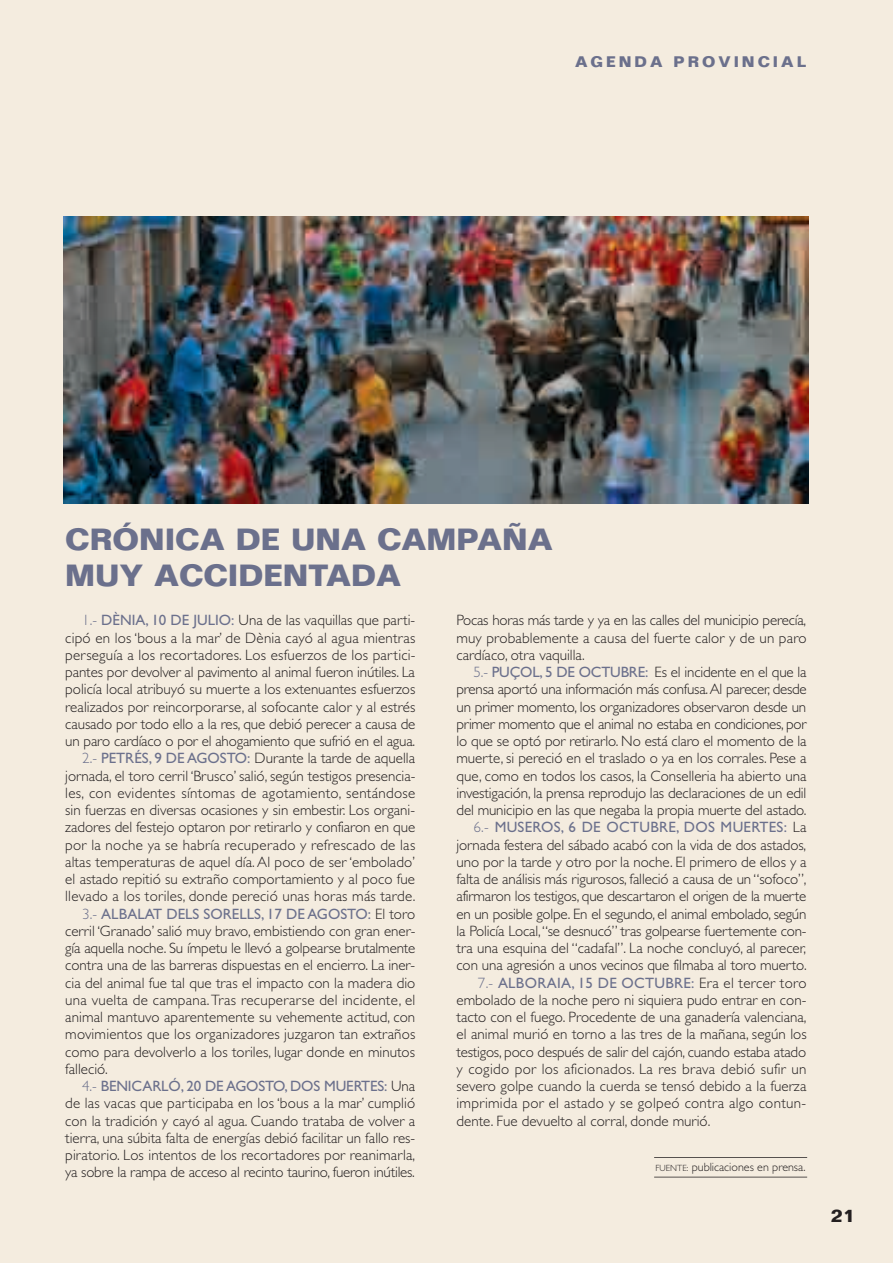
<style>
.page{position:relative;width:893px;height:1263px;background:#f4ecdf}
.page>*{position:absolute;margin:0;border:0;box-sizing:border-box;transform-origin:0 0}
.t1{font:700 30px/36px "Folio";color:#6b708c}
.t2{font:700 18px "Folio";color:#231f20}
.t3{font:300 15px/17.2px "Gill Sans";color:#231f20;text-align:justify}
.t4{font:300 15px "Gill Sans";letter-spacing:.02em;color:#231f20}
.t5{font:15px "Gill Sans";color:#6b708c}
.t6{font:15px "Gill Sans";letter-spacing:.02em;color:#6b708c}
.t7{font:700 15px "Folio";letter-spacing:.2em;color:#6b708c}
.t8{font:300 12px "Gill Sans";color:#231f20}
.s1{color:#6b708c}
.s2{font-weight:400;color:#6b708c}
.s3{font-weight:300}
.s4{font-weight:300;color:#231f20}
.s5{font-size:9px}
</style>
<div class="page">
<img style="left:64px;top:216px;width:744px;height:287px">
<hr style="left:654px;top:1177px;width:153px;height:1px;background:#231f20">
<hr style="left:654px;top:1157px;width:153px;height:1px;background:#231f20">
<p class="t7" style="left:575px;top:57px;width:233px">AGENDA PROVINCIAL</p>
<h1 class="t1" style="left:65px;top:525px;width:489px">CRÓNICA DE UNA CAMPAÑA<br>MUY ACCIDENTADA</h1>
<p class="t3" style="left:82px;top:613px;width:334px"><span class="s1">1.-</span> <span class="s2">DÈNIA, 10 DE JULIO:</span> Una de las vaquillas que parti-</p>
<p class="t3" style="left:65px;top:630px;width:352px">cipó en los ‘bous a la mar’ de Dènia cayó al agua mientras</p>
<p class="t3" style="left:65px;top:648px;width:352px">perseguía a los recortadores. Los esfuerzos de los partici-</p>
<p class="t3" style="left:65px;top:665px;width:351px">pantes por devolver al pavimento al animal fueron inútiles. La</p>
<p class="t3" style="left:65px;top:682px;width:351px">policía local atribuyó su muerte a los extenuantes esfuerzos</p>
<p class="t3" style="left:65px;top:699px;width:352px">realizados por reincorporarse, al sofocante calor y al estrés</p>
<p class="t3" style="left:65px;top:717px;width:352px">causado por todo ello a la res, que debió perecer a causa de</p>
<p class="t3" style="left:65px;top:734px;width:351px">un paro cardíaco o por el ahogamiento que sufrió en el agua.</p>
<p class="t3" style="left:82px;top:751px;width:334px"><span class="s1">2.-</span> <span class="s2">PETRÉS, 9 DE AGOSTO:</span> Durante la tarde de aquella</p>
<p class="t3" style="left:65px;top:768px;width:352px">jornada, el toro cerril ‘Brusco’ salió, según testigos presencia-</p>
<p class="t4" style="left:65px;top:788px;width:352px">les, con evidentes síntomas de agotamiento, sentándose</p>
<p class="t3" style="left:65px;top:803px;width:351px">sin fuerzas en diversas ocasiones y sin embestir. Los organi-</p>
<p class="t3" style="left:65px;top:820px;width:351px">zadores del festejo optaron por retirarlo y confiaron en que</p>
<p class="t4" style="left:65px;top:839px;width:352px">por la noche ya se habría recuperado y refrescado de las</p>
<p class="t3" style="left:65px;top:855px;width:351px">altas temperaturas de aquel día. Al poco de ser ‘embolado’</p>
<p class="t3" style="left:65px;top:872px;width:351px">el astado repitió su extraño comportamiento y al poco fue</p>
<p class="t3" style="left:65px;top:889px;width:352px">llevado a los toriles, donde pereció unas horas más tarde.</p>
<p class="t5" style="left:82px;top:908px;width:334px"><span class="s3">3.-</span> ALBALAT DELS SORELLS, 17 DE AGOSTO: <span class="s4">El toro</span></p>
<p class="t3" style="left:65px;top:924px;width:352px">cerril ‘Granado’ salió muy bravo, embistiendo con gran ener-</p>
<p class="t3" style="left:65px;top:941px;width:352px">gía aquella noche. Su ímpetu le llevó a golpearse brutalmente</p>
<p class="t3" style="left:65px;top:958px;width:351px">contra una de las barreras dispuestas en el encierro. La iner-</p>
<p class="t3" style="left:65px;top:975px;width:352px">cia del animal fue tal que tras el impacto con la madera dio</p>
<p class="t4" style="left:65px;top:995px;width:352px">una vuelta de campana.Tras recuperarse del incidente, el</p>
<p class="t3" style="left:65px;top:1010px;width:352px">animal mantuvo aparentemente su vehemente actitud, con</p>
<p class="t3" style="left:65px;top:1027px;width:352px">movimientos que los organizadores juzgaron tan extraños</p>
<p class="t3" style="left:65px;top:1044px;width:351px">como para devolverlo a los toriles, lugar donde en minutos</p>
<p class="t3" style="left:65px;top:1062px;width:44px">falleció.</p>
<p class="t5" style="left:82px;top:1081px;width:334px"><span class="s3">4.-</span> BENICARLÓ, 20 DE AGOSTO, DOS MUERTES: <span class="s4">Una</span></p>
<p class="t3" style="left:65px;top:1096px;width:352px">de las vacas que participaba en los ‘bous a la mar’ cumplió</p>
<p class="t3" style="left:65px;top:1113px;width:352px">con la tradición y cayó al agua. Cuando trataba de volver a</p>
<p class="t3" style="left:65px;top:1131px;width:352px">tierra, una súbita falta de energías debió facilitar un fallo res-</p>
<p class="t3" style="left:65px;top:1148px;width:351px">piratorio. Los intentos de los recortadores por reanimarla,</p>
<p class="t3" style="left:65px;top:1165px;width:351px">ya sobre la rampa de acceso al recinto taurino, fueron inútiles.</p>
<p class="t3" style="left:456px;top:613px;width:352px">Pocas horas más tarde y ya en las calles del municipio perecía, muy probablemente a causa del fuerte calor y de un paro cardíaco, otra vaquilla.</p>
<p class="t3" style="left:473px;top:665px;width:334px"><span class="s1">5.-</span> <span class="s2">PUÇOL, 5 DE OCTUBRE:</span> Es el incidente en el que la</p>
<p class="t3" style="left:456px;top:682px;width:352px">prensa aportó una información más confusa.Al parecer, desde</p>
<p class="t3" style="left:456px;top:699px;width:351px">un primer momento, los organizadores observaron desde un</p>
<p class="t3" style="left:456px;top:717px;width:351px">primer momento que el animal no estaba en condiciones, por</p>
<p class="t3" style="left:456px;top:734px;width:351px">lo que se optó por retirarlo. No está claro el momento de la</p>
<p class="t3" style="left:456px;top:751px;width:351px">muerte, si pereció en el traslado o ya en los corrales. Pese a</p>
<p class="t3" style="left:456px;top:768px;width:351px">que, como en todos los casos, la Conselleria ha abierto una</p>
<p class="t3" style="left:456px;top:786px;width:351px">investigación, la prensa reprodujo las declaraciones de un edil</p>
<p class="t3" style="left:456px;top:803px;width:352px">del municipio en las que negaba la propia muerte del astado.</p>
<p class="t6" style="left:473px;top:822px;width:334px"><span class="s3">6.-</span> MUSEROS, 6 DE OCTUBRE, DOS MUERTES: <span class="s4">La</span></p>
<p class="t3" style="left:456px;top:837px;width:351px">jornada festera del sábado acabó con la vida de dos astados,</p>
<p class="t3" style="left:456px;top:855px;width:352px">uno por la tarde y otro por la noche. El primero de ellos y a</p>
<p class="t3" style="left:456px;top:872px;width:352px">falta de análisis más rigurosos, falleció a causa de un “sofoco”,</p>
<p class="t3" style="left:456px;top:889px;width:351px">afirmaron los testigos, que descartaron el origen de la muerte</p>
<p class="t3" style="left:456px;top:906px;width:351px">en un posible golpe. En el segundo, el animal embolado, según</p>
<p class="t3" style="left:456px;top:924px;width:352px">la Policía Local,“se desnucó” tras golpearse fuertemente con-</p>
<p class="t3" style="left:456px;top:941px;width:351px">tra una esquina del “cadafal”. La noche concluyó, al parecer,</p>
<p class="t3" style="left:456px;top:958px;width:352px">con una agresión a unos vecinos que filmaba al toro muerto.</p>
<p class="t6" style="left:478px;top:977px;width:330px"><span class="s3">7.-</span> ALBORAIA, 15 DE OCTUBRE: <span class="s4">Era el tercer toro</span></p>
<p class="t3" style="left:456px;top:993px;width:351px">embolado de la noche pero ni siquiera pudo entrar en con-</p>
<p class="t3" style="left:456px;top:1010px;width:352px">tacto con el fuego. Procedente de una ganadería valenciana,</p>
<p class="t3" style="left:456px;top:1027px;width:352px">el animal murió en torno a las tres de la mañana, según los</p>
<p class="t3" style="left:456px;top:1044px;width:351px">testigos, poco después de salir del cajón, cuando estaba atado</p>
<p class="t4" style="left:456px;top:1064px;width:352px">y cogido por los aficionados. La res brava debió sufir un</p>
<p class="t3" style="left:456px;top:1079px;width:351px">severo golpe cuando la cuerda se tensó debido a la fuerza</p>
<p class="t4" style="left:456px;top:1098px;width:351px">imprimida por el astado y se golpeó contra algo contun-</p>
<p class="t3" style="left:456px;top:1113px;width:255px">dente. Fue devuelto al corral, donde murió.</p>
<p class="t8" style="left:656px;top:1162px;width:151px"><span class="s5">FUENTE:</span> publicaciones en prensa.</p>
<p class="t2" style="left:831px;top:1209px;width:26px">21</p>
</div>
